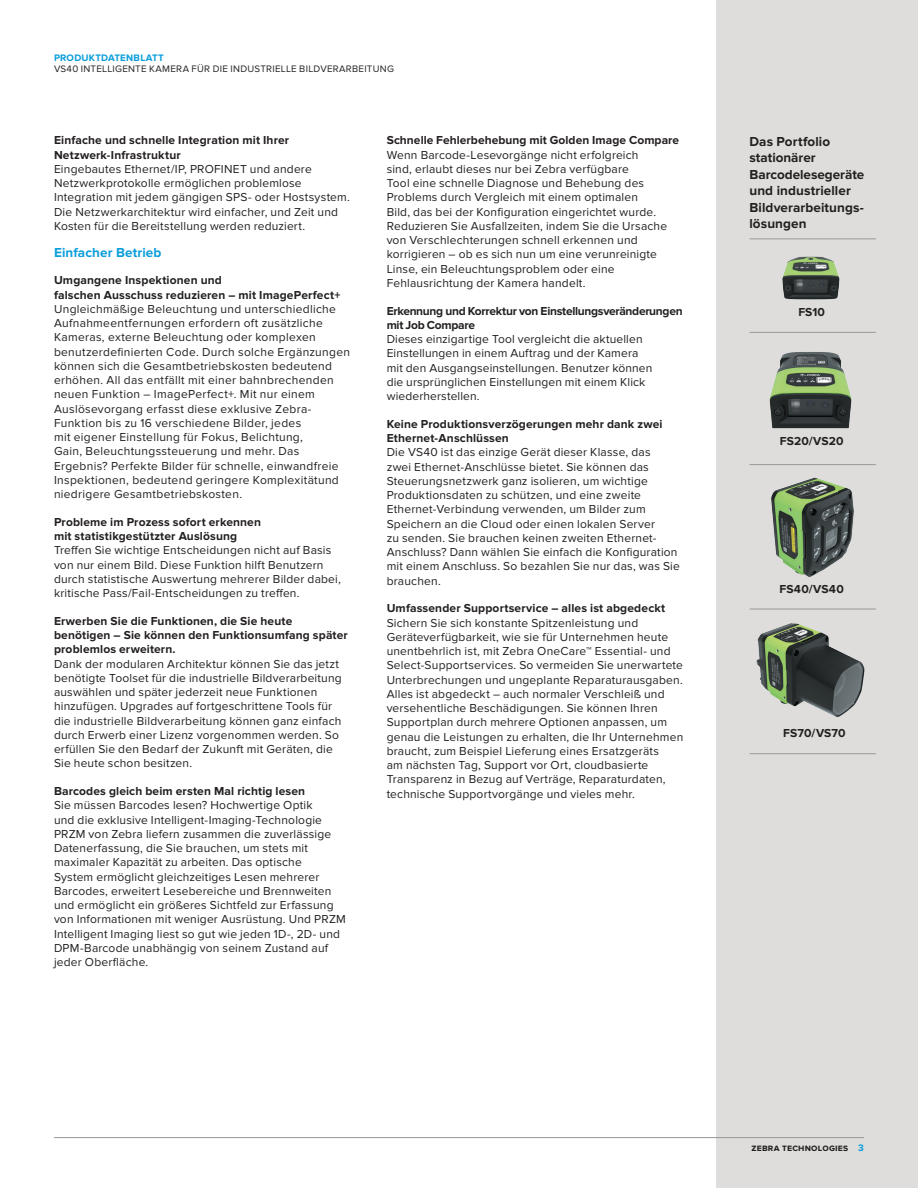
<style>
.page{position:relative;width:918px;height:1188px;background:#fff}
.page>*{position:absolute;margin:0;border:0;box-sizing:border-box;transform-origin:0 0}
.Heading_Color-Sideba{font:700 13.5px/16.5px "Proxima Nova";letter-spacing:.005em;color:#231f20}
.Heading-2_Interior_B{font:700 13.5px "Proxima Nova";letter-spacing:.01em;color:#0a9edb}
.Body{font:12px/14.2px "Proxima Nova";letter-spacing:.015em;color:#231f20}
.Heading-3_Interior_B{font:700 12px/14.2px "Proxima Nova";letter-spacing:.01em;color:#231f20}
.Heading-3_Interior_B-2{font:700 12px/14.2px "Proxima Nova";letter-spacing:-.025em;color:#231f20}
.Zebra_Product_Descri{font:9.75px "Proxima Nova";letter-spacing:.03em;color:#231f20}
.Footer_Page___Right{font:700 9.75px "Proxima Nova";letter-spacing:.02em;color:#231f20}
.Collateral_Type{font:700 9.75px "Proxima Nova";letter-spacing:.02em;color:#0a9edb}
.s1{color:#0a9edb}
</style>
<div class="page">
<div style="left:716px;top:0;width:202px;height:1188px;background:#dfdddc"></div>
<img style="left:782px;top:256px;width:58px;height:44px">
<img style="left:769px;top:352px;width:83px;height:77px">
<img style="left:756px;top:623px;width:109px;height:95px">
<img style="left:771px;top:477px;width:83px;height:100px">
<hr style="left:750px;top:238px;width:126px;height:1px;background:#989999">
<hr style="left:750px;top:332px;width:126px;height:1px;background:#989999">
<hr style="left:750px;top:609px;width:126px;height:1px;background:#989999">
<hr style="left:750px;top:464px;width:126px;height:1px;background:#989999">
<hr style="left:750px;top:753px;width:126px;height:1px;background:#989999">
<hr style="left:54px;top:1137px;width:810px;height:1px;background:#989999">
<p class="Collateral_Type" style="left:54px;top:52px;width:111px">PRODUKTDATENBLATT</p>
<p class="Zebra_Product_Descri" style="left:54px;top:63px;width:342px">VS40 INTELLIGENTE KAMERA FÜR DIE INDUSTRIELLE BILDVERARBEITUNG</p>
<p class="Heading-3_Interior_B" style="left:54px;top:134px;width:237px">Einfache und schnelle Integration mit Ihrer<br>Netzwerk-Infrastruktur</p>
<p class="Body" style="left:54px;top:162px;width:297px">Eingebautes Ethernet/IP, PROFINET und andere Netzwerkprotokolle ermöglichen problemlose Integration mit jedem gängigen SPS- oder Hostsystem.<br>Die Netzwerkarchitektur wird einfacher, und Zeit und Kosten für die Bereitstellung werden reduziert.</p>
<p class="Heading-2_Interior_B" style="left:54px;top:244px;width:109px">Einfacher Betrieb</p>
<p class="Heading-3_Interior_B" style="left:54px;top:274px;width:288px">Umgangene Inspektionen und<br>falschen Ausschuss reduzieren – mit ImagePerfect+</p>
<p class="Body" style="left:54px;top:302px;width:298px">Ungleichmäßige Beleuchtung und unterschiedliche Aufnahmeentfernungen erfordern oft zusätzliche Kameras, externe Beleuchtung oder komplexen benutzerdefinierten Code. Durch solche Ergänzungen können sich die Gesamtbetriebskosten bedeutend erhöhen. All das entfällt mit einer bahnbrechenden neuen Funktion – ImagePerfect+. Mit nur einem Auslösevorgang erfasst diese exklusive Zebra-Funktion bis zu 16 verschiedene Bilder, jedes<br>mit eigener Einstellung für Fokus, Belichtung,<br>Gain, Beleuchtungssteuerung und mehr. Das Ergebnis? Perfekte Bilder für schnelle, einwandfreie Inspektionen, bedeutend geringere Komplexitätund niedrigere Gesamtbetriebskosten.</p>
<p class="Heading-3_Interior_B" style="left:54px;top:515px;width:209px">Probleme im Prozess sofort erkennen mit statistikgestützter Auslösung</p>
<p class="Body" style="left:54px;top:544px;width:288px">Treffen Sie wichtige Entscheidungen nicht auf Basis von nur einem Bild. Diese Funktion hilft Benutzern durch statistische Auswertung mehrerer Bilder dabei, kritische Pass/Fail-Entscheidungen zu treffen.</p>
<p class="Heading-3_Interior_B" style="left:54px;top:614px;width:295px">Erwerben Sie die Funktionen, die Sie heute benötigen – Sie können den Funktionsumfang später problemlos erweitern.</p>
<p class="Body" style="left:54px;top:657px;width:289px">Dank der modularen Architektur können Sie das jetzt benötigte Toolset für die industrielle Bildverarbeitung auswählen und später jederzeit neue Funktionen hinzufügen. Upgrades auf fortgeschrittene Tools für die industrielle Bildverarbeitung können ganz einfach durch Erwerb einer Lizenz vorgenommen werden. So erfüllen Sie den Bedarf der Zukunft mit Geräten, die Sie heute schon besitzen.</p>
<p class="Heading-3_Interior_B" style="left:54px;top:784px;width:253px">Barcodes gleich beim ersten Mal richtig lesen</p>
<p class="Body" style="left:54px;top:799px;width:293px">Sie müssen Barcodes lesen? Hochwertige Optik<br>und die exklusive Intelligent-Imaging-Technologie PRZM von Zebra liefern zusammen die zuverlässige Datenerfassung, die Sie brauchen, um stets mit maximaler Kapazität zu arbeiten. Das optische<br>System ermöglicht gleichzeitiges Lesen mehrerer Barcodes, erweitert Lesebereiche und Brennweiten und ermöglicht ein größeres Sichtfeld zur Erfassung von Informationen mit weniger Ausrüstung. Und PRZM Intelligent Imaging liest so gut wie jeden 1D-, 2D- und DPM-Barcode unabhängig von seinem Zustand auf jeder Oberfläche.</p>
<p class="Heading-3_Interior_B" style="left:387px;top:134px;width:294px">Schnelle Fehlerbehebung mit Golden Image Compare</p>
<p class="Body" style="left:387px;top:148px;width:282px">Wenn Barcode-Lesevorgänge nicht erfolgreich<br>sind, erlaubt dieses nur bei Zebra verfügbare<br>Tool eine schnelle Diagnose und Behebung des Problems durch Vergleich mit einem optimalen<br>Bild, das bei der Konfiguration eingerichtet wurde.<br>Reduzieren Sie Ausfallzeiten, indem Sie die Ursache von Verschlechterungen schnell erkennen und korrigieren – ob es sich nun um eine verunreinigte Linse, ein Beleuchtungsproblem oder eine Fehlausrichtung der Kamera handelt.</p>
<p class="Heading-3_Interior_B-2" style="left:387px;top:304px;width:297px">Erkennung und Korrektur von Einstellungsveränderungen mit Job Compare</p>
<p class="Body" style="left:387px;top:332px;width:267px">Dieses einzigartige Tool vergleicht die aktuellen Einstellungen in einem Auftrag und der Kamera mit den Ausgangseinstellungen. Benutzer können die ursprünglichen Einstellungen mit einem Klick wiederherstellen.</p>
<p class="Heading-3_Interior_B" style="left:387px;top:417px;width:277px">Keine Produktionsverzögerungen mehr dank zwei<br>Ethernet-Anschlüssen</p>
<p class="Body" style="left:387px;top:446px;width:295px">Die VS40 ist das einzige Gerät dieser Klasse, das<br>zwei Ethernet-Anschlüsse bietet. Sie können das Steuerungsnetzwerk ganz isolieren, um wichtige Produktionsdaten zu schützen, und eine zweite Ethernet-Verbindung verwenden, um Bilder zum Speichern an die Cloud oder einen lokalen Server<br>zu senden. Sie brauchen keinen zweiten Ethernet-Anschluss? Dann wählen Sie einfach die Konfiguration mit einem Anschluss. So bezahlen Sie nur das, was Sie brauchen.</p>
<p class="Heading-3_Interior_B" style="left:387px;top:602px;width:280px">Umfassender Supportservice – alles ist abgedeckt</p>
<p class="Body" style="left:387px;top:616px;width:298px">Sichern Sie sich konstante Spitzenleistung und Geräteverfügbarkeit, wie sie für Unternehmen heute unentbehrlich ist, mit Zebra OneCare™ Essential- und Select-Supportservices. So vermeiden Sie unerwartete Unterbrechungen und ungeplante Reparaturausgaben.<br>Alles ist abgedeckt – auch normaler Verschleiß und versehentliche Beschädigungen. Sie können Ihren Supportplan durch mehrere Optionen anpassen, um genau die Leistungen zu erhalten, die Ihr Unternehmen braucht, zum Beispiel Lieferung eines Ersatzgeräts<br>am nächsten Tag, Support vor Ort, cloudbasierte Transparenz in Bezug auf Verträge, Reparaturdaten, technische Supportvorgänge und vieles mehr.</p>
<p class="Heading_Color-Sideba" style="left:749px;top:133px;width:116px">Das Portfolio stationärer<br>Barcodelesegeräte und industrieller<br>Bildverarbeitungs&shy;lösungen</p>
<p class="Heading-3_Interior_B" style="left:798px;top:305px;width:28px">FS10</p>
<p class="Heading-3_Interior_B" style="left:780px;top:434px;width:65px">FS20/VS20</p>
<p class="Heading-3_Interior_B" style="left:780px;top:582px;width:66px">FS40/VS40</p>
<p class="Heading-3_Interior_B" style="left:783px;top:726px;width:64px">FS70/VS70</p>
<p class="Footer_Page___Right" style="left:751px;top:1142px;width:114px">zebra technologies <span class="s1">3</span></p>
</div>
